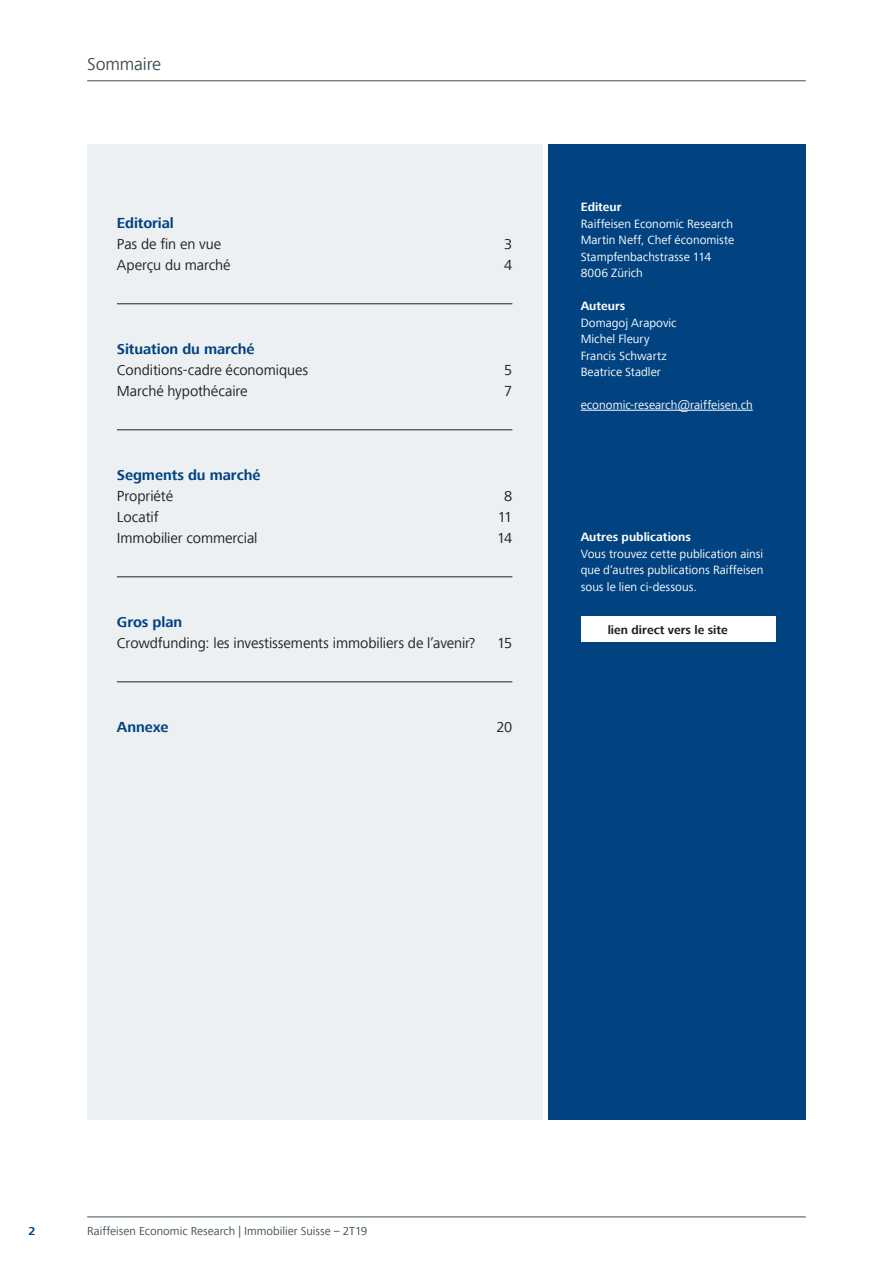
<style>
.page{position:relative;width:893px;height:1263px;background:#fff}
.page>*{position:absolute;margin:0;border:0;box-sizing:border-box;transform-origin:0 0}
.Head_Bereichstitel{font:18px "Frutiger Next Com";letter-spacing:-.01em;color:#425159}
.Standard_Text{font:15px "Frutiger Next Com";letter-spacing:-.005em;color:#231f20}
.Standard_Untertitel{font:700 15px "Frutiger Next Com";letter-spacing:-.005em;color:#004380}
.Standard_Untertitel-2{font:15px "Frutiger Next Com";color:#231f20}
.Impressum_Text{font:12.3px "Frutiger Next Com";color:#fff}
.Impressum_Titel{font:700 12.3px "Frutiger Next Com";color:#fff}
.Impressum_E-Mail{font:12.3px "Frutiger Next Com";color:#fff}
.Impressum_Titel-2{font:700 12.3px "Frutiger Next Com";color:#231f20}
.t1{font:12px "Frutiger Next Com";letter-spacing:.005em;color:#425159}
.t2{font:700 12px "Frutiger Next Com";color:#004380}
</style>
<div class="page">
<hr style="left:87px;top:80px;width:719px;height:1px;background:#425159">
<hr style="left:87px;top:1216px;width:719px;height:1px;background:#425159">
<div style="left:87px;top:144px;width:455px;height:975px;background:#edf0f3"></div>
<hr style="left:117px;top:303px;width:395px;height:1px;background:#231f20">
<hr style="left:117px;top:429px;width:395px;height:1px;background:#231f20">
<hr style="left:117px;top:576px;width:395px;height:1px;background:#231f20">
<hr style="left:117px;top:681px;width:395px;height:1px;background:#231f20">
<div style="left:549px;top:144px;width:257px;height:975px;background:#004380"></div>
<hr style="left:581px;top:410px;width:172px;height:1px;background:#fff">
<div style="left:581px;top:616px;width:194px;height:26px;background:#fff"></div>
<p class="Head_Bereichstitel" style="left:87px;top:53px;width:75px">Sommaire</p>
<p class="Standard_Untertitel" style="left:117px;top:215px;width:58px">Editorial</p>
<p class="Standard_Text" style="left:117px;top:236px;width:106px">Pas de fin en vue</p>
<p class="Standard_Text" style="left:504px;top:236px;width:10px">3</p>
<p class="Standard_Text" style="left:117px;top:257px;width:115px">Aperçu du marché</p>
<p class="Standard_Text" style="left:504px;top:257px;width:10px">4</p>
<p class="Standard_Untertitel" style="left:117px;top:341px;width:139px">Situation du marché</p>
<p class="Standard_Text" style="left:117px;top:362px;width:193px">Conditions-cadre économiques</p>
<p class="Standard_Text" style="left:504px;top:362px;width:10px">5</p>
<p class="Standard_Text" style="left:117px;top:383px;width:132px">Marché hypothécaire</p>
<p class="Standard_Text" style="left:504px;top:383px;width:10px">7</p>
<p class="Standard_Untertitel" style="left:117px;top:467px;width:145px">Segments du marché</p>
<p class="Standard_Text" style="left:117px;top:488px;width:58px">Propriété</p>
<p class="Standard_Text" style="left:504px;top:488px;width:10px">8</p>
<p class="Standard_Text" style="left:117px;top:509px;width:43px">Locatif</p>
<p class="Standard_Text" style="left:498px;top:509px;width:16px">11</p>
<p class="Standard_Text" style="left:117px;top:530px;width:142px">Immobilier commercial</p>
<p class="Standard_Text" style="left:497px;top:530px;width:17px">14</p>
<p class="Standard_Untertitel" style="left:117px;top:614px;width:67px">Gros plan</p>
<p class="Standard_Text" style="left:117px;top:635px;width:360px">Crowdfunding: les investissements immobiliers de l’avenir?</p>
<p class="Standard_Text" style="left:497px;top:635px;width:17px">15</p>
<p class="Standard_Untertitel" style="left:117px;top:719px;width:53px">Annexe</p>
<p class="Standard_Untertitel-2" style="left:496px;top:719px;width:17px">20</p>
<p class="Impressum_Titel" style="left:581px;top:200px;width:42px">Editeur</p>
<p class="Impressum_Text" style="left:581px;top:217px;width:154px">Raiffeisen Economic Research</p>
<p class="Impressum_Text" style="left:581px;top:233px;width:155px">Martin Neff, Chef économiste</p>
<p class="Impressum_Text" style="left:581px;top:250px;width:132px">Stampfenbachstrasse 114</p>
<p class="Impressum_Text" style="left:581px;top:266px;width:64px">8006 Zürich</p>
<p class="Impressum_Titel" style="left:581px;top:299px;width:46px">Auteurs</p>
<p class="Impressum_Text" style="left:581px;top:316px;width:98px">Domagoj Arapovic</p>
<p class="Impressum_Text" style="left:581px;top:332px;width:70px">Michel Fleury</p>
<p class="Impressum_Text" style="left:581px;top:349px;width:88px">Francis Schwartz</p>
<p class="Impressum_Text" style="left:581px;top:365px;width:82px">Beatrice Stadler</p>
<p class="Impressum_E-Mail" style="left:581px;top:398px;width:174px">economic-research@raiffeisen.ch</p>
<p class="Impressum_Titel" style="left:581px;top:530px;width:112px">Autres publications</p>
<p class="Impressum_Text" style="left:581px;top:547px;width:184px">Vous trouvez cette publication ainsi</p>
<p class="Impressum_Text" style="left:581px;top:563px;width:184px">que d‘autres publications Raiffeisen</p>
<p class="Impressum_Text" style="left:581px;top:580px;width:118px">sous le lien ci-dessous.</p>
<p class="Impressum_Titel-2" style="left:608px;top:623px;width:122px">lien direct vers le site</p>
<p class="t2" style="left:28px;top:1224px;width:9px">2</p>
<p class="t1" style="left:87px;top:1224px;width:282px">Raiffeisen Economic Research | Immobilier Suisse – 2T19</p>
</div>
